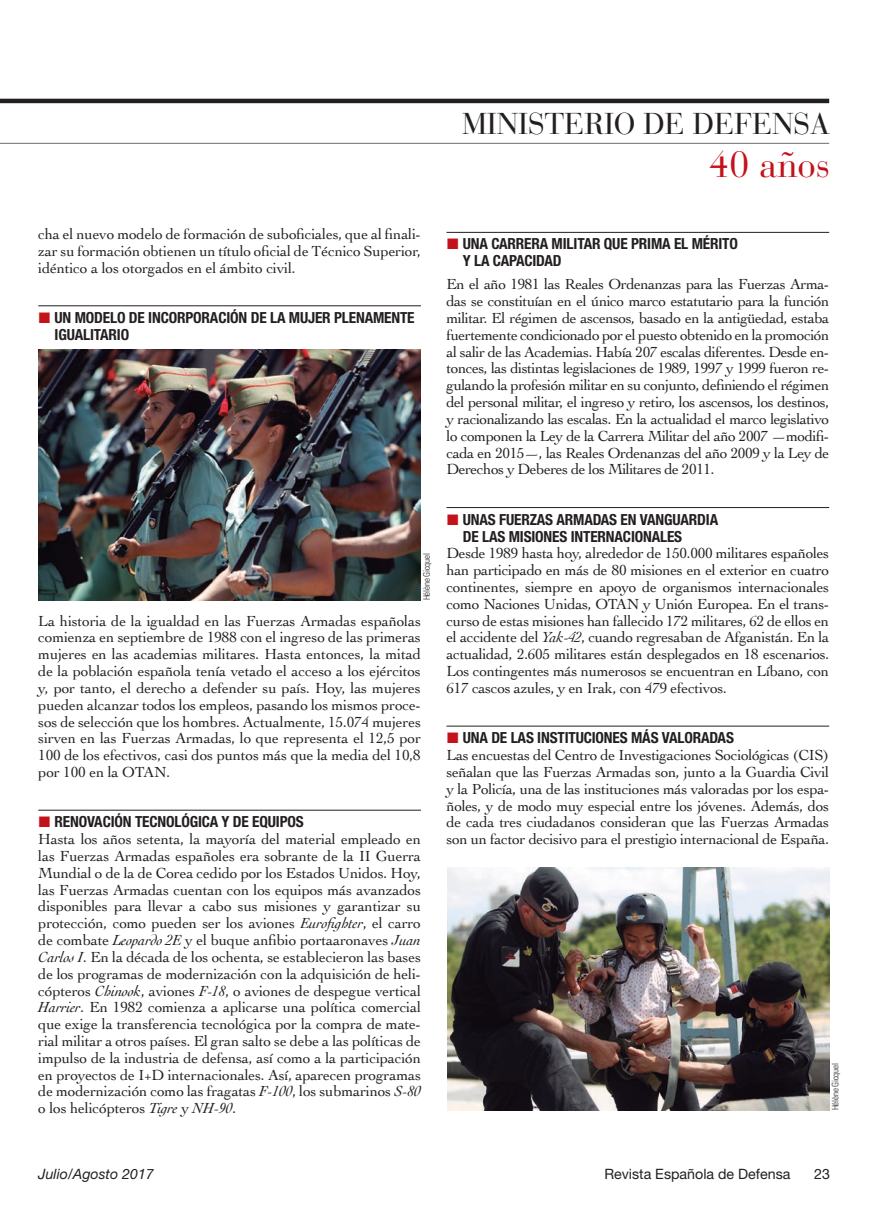
<style>
.page{position:relative;width:893px;height:1217px;background:#fff}
.page>*{position:absolute;margin:0;border:0;box-sizing:border-box;transform-origin:0 0}
.t1{font:36.75px "Bauer Bodoni";color:#c4121a}
.t2{font:30px "Bauer Bodoni";letter-spacing:-.005em;color:#231f20}
.t3{font:15.3px/16.8px "Cochin";letter-spacing:-.02em;color:#231f20;text-align:justify}
.t4{font:700 condensed 15.3px/16.8px "Helvetica Neue";letter-spacing:-.01em;color:#231f20}
.t5{font:14.25px "Helvetica Neue";color:#231f20}
.t6{font:italic 14.25px "Helvetica Neue";color:#231f20}
.t7{font:300 condensed 9px "Univers";letter-spacing:-.02em;color:#231f20}
.s1{font-family:"European Pi Three";font-weight:400;font-stretch:normal;color:#c4121a}
.s2{font-style:italic}
</style>
<div class="page">
<hr style="left:38px;top:305px;width:383px;height:1px;background:#231f20">
<hr style="left:38px;top:809px;width:383px;height:1px;background:#231f20">
<hr style="left:446px;top:232px;width:383px;height:1px;background:#231f20">
<hr style="left:446px;top:507px;width:383px;height:1px;background:#231f20">
<hr style="left:446px;top:725px;width:383px;height:1px;background:#231f20">
<hr style="left:0;top:143px;width:829px;height:1px;background:#6c6d70">
<hr style="left:0;top:99px;width:829px;height:4px;background:#231f20">
<img style="left:38px;top:349px;width:383px;height:251px">
<img style="left:448px;top:867px;width:381px;height:242px">
<h2 class="t2" style="left:462px;top:106px;width:369px">MINISTERIO DE DEFENSA</h2>
<h1 class="t1" style="left:709px;top:142px;width:123px">40 AÑOS</h1>
<p class="t3" style="left:38px;top:225px;width:384px">cha el nuevo modelo de formación de suboficiales, que al finali&shy;zar su formación obtienen un título oficial de Técnico Superior, idéntico a los otorgados en el ámbito civil.</p>
<p class="t4" style="left:55px;top:309px;width:362px;text-indent:-16px"><span class="s1">L</span> UN MODELO DE INCORPORACIÓN DE LA MUJER PLENAMENTE<br>IGUALITARIO</p>
<p class="t7" style="left:421px;top:600px;width:49px;rotate:-90deg">Hélène Gicquel</p>
<p class="t3" style="left:38px;top:611px;width:384px">La historia de la igualdad en las Fuerzas Armadas españolas comienza en septiembre de 1988 con el ingreso de las primeras mujeres en las academias militares. Hasta entonces, la mitad de la población española tenía vetado el acceso a los ejércitos y, por tanto, el derecho a defender su país. Hoy, las mujeres pueden alcanzar todos los empleos, pasando los mismos proce&shy;sos de selección que los hombres. Actualmente, 15.074 mujeres sirven en las Fuerzas Armadas, lo que representa el 12,5 por 100 de los efectivos, casi dos puntos más que la media del 10,8 por 100 en la OTAN.</p>
<p class="t4" style="left:38px;top:813px;width:267px"><span class="s1">L</span> RENOVACIÓN TECNOLÓGICA Y DE EQUIPOS</p>
<p class="t3" style="left:38px;top:830px;width:384px">Hasta los años setenta, la mayoría del material empleado en las Fuerzas Armadas españoles era sobrante de la II Guerra Mundial o de la de Corea cedido por los Estados Unidos. Hoy, las Fuerzas Armadas cuentan con los equipos más avanzados disponibles para llevar a cabo sus misiones y garantizar su protección, como pueden ser los aviones <span class="s2">Eurofighter</span>, el carro de combate <span class="s2">Leopardo 2E</span> y el buque anfibio portaaronaves <span class="s2">Juan Carlos I</span>. En la década de los ochenta, se establecieron las bases de los programas de modernización con la adquisición de heli&shy;cópteros <span class="s2">Chinook</span>, aviones <span class="s2">F-18</span>, o aviones de despegue vertical <span class="s2">Harrier</span>. En 1982 comienza a aplicarse una política comercial que exige la transferencia tecnológica por la compra de mate&shy;rial militar a otros países. El gran salto se debe a las políticas de impulso de la industria de defensa, así como a la participación en proyectos de I+D internacionales. Así, aparecen programas de modernización como las fragatas <span class="s2">F-100</span>, los submarinos <span class="s2">S-80 </span>o los helicópteros <span class="s2">Tigre</span> y <span class="s2">NH-90</span>.</p>
<p class="t4" style="left:463px;top:235px;width:277px;text-indent:-16px"><span class="s1">L</span> UNA CARRERA MILITAR QUE PRIMA EL MÉRITO<br>Y LA CAPACIDAD</p>
<p class="t3" style="left:446px;top:275px;width:384px">En el año 1981 las Reales Ordenanzas para las Fuerzas Arma&shy;das se constituían en el único marco estatutario para la función militar. El régimen de ascensos, basado en la antigüedad, estaba fuertemente condicionado por el puesto obtenido en la promoción al salir de las Academias. Había 207 escalas diferentes. Desde en&shy;tonces, las distintas legislaciones de 1989, 1997 y 1999 fueron re&shy;gulando la profesión militar en su conjunto, definiendo el régimen del personal militar, el ingreso y retiro, los ascensos, los destinos, y racionalizando las escalas. En la actualidad el marco legislativo lo componen la Ley de la Carrera Militar del año 2007 —modifi&shy;cada en 2015—, las Reales Ordenanzas del año 2009 y la Ley de Derechos y Deberes de los Militares de 2011.</p>
<p class="t4" style="left:463px;top:510px;width:257px;text-indent:-16px"><span class="s1">L</span> UNAS FUERZAS ARMADAS EN VANGUARDIA<br>DE LAS MISIONES INTERNACIONALES</p>
<p class="t3" style="left:446px;top:544px;width:384px">Desde 1989 hasta hoy, alrededor de 150.000 militares españoles han participado en más de 80 misiones en el exterior en cuatro continentes, siempre en apoyo de organismos internacionales como Naciones Unidas, OTAN y Unión Europea. En el trans&shy;curso de estas misiones han fallecido 172 militares, 62 de ellos en el accidente del <span class="s2">Yak-42</span>, cuando regresaban de Afganistán. En la actualidad, 2.605 militares están desplegados en 18 escenarios.<br>Los contingentes más numerosos se encuentran en Líbano, con 617 cascos azules, y en Irak, con 479 efectivos.</p>
<p class="t4" style="left:446px;top:729px;width:289px"><span class="s1">L</span> UNA DE LAS INSTITUCIONES MÁS VALORADAS</p>
<p class="t3" style="left:446px;top:746px;width:384px">Las encuestas del Centro de Investigaciones Sociológicas (CIS) señalan que las Fuerzas Armadas son, junto a la Guardia Civil y la Policía, una de las instituciones más valoradas por los espa&shy;ñoles, y de modo muy especial entre los jóvenes. Además, dos de cada tres ciudadanos consideran que las Fuerzas Armadas son un factor decisivo para el prestigio internacional de España.</p>
<p class="t7" style="left:830px;top:1109px;width:49px;rotate:-90deg">Hélène Gicquel</p>
<p class="t6" style="left:38px;top:1164px;width:117px">Julio/Agosto 2017</p>
<p class="t5" style="left:604px;top:1164px;width:188px">Revista Española de Defensa</p>
<p class="t5" style="left:814px;top:1164px;width:17px">23</p>
</div>
